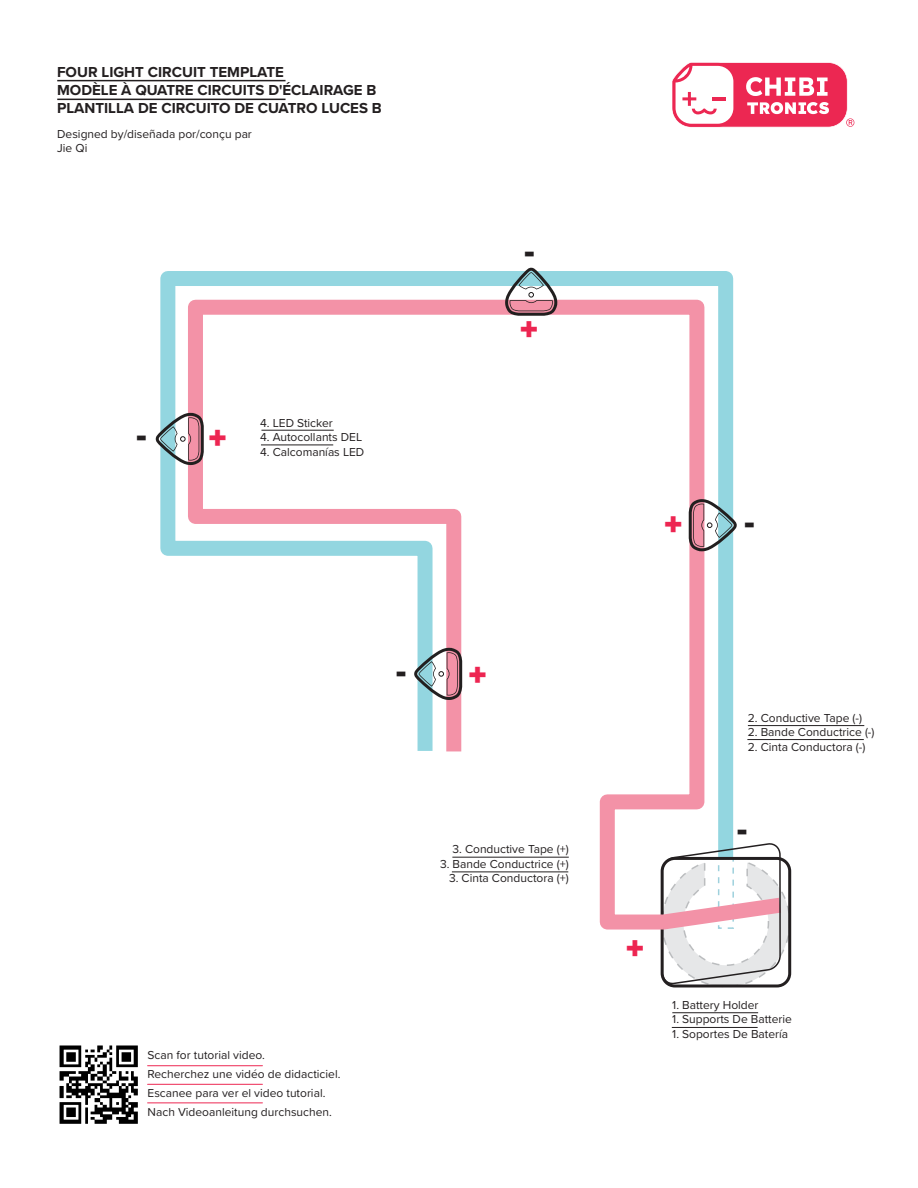
<style>
.page{position:relative;width:918px;height:1188px;background:#fff}
.page>*{position:absolute;margin:0;border:0;box-sizing:border-box;transform-origin:0 0}
.t1{font:900 30px "Arial";color:#ed2551}
.t2{font:900 30px "Arial";color:#231f20}
.t3{font:700 15px/18px "Proxima Nova";color:#231f20}
.t4{font:12px/14.4px "Proxima Nova";color:#231f20}
.t5{font:12px/18.9px "Proxima Soft";color:#231f20}
</style>
<div class="page">
<hr style="left:148px;top:1065px;width:114px;height:1px;background:#ed2852">
<hr style="left:148px;top:1084px;width:114px;height:1px;background:#ed2852">
<hr style="left:148px;top:1102px;width:114px;height:1px;background:#ed2852">
<svg style="left:60px;top:1045px;width:78px;height:79px"></svg>
<svg style="left:155px;top:267px;width:579px;height:576px"></svg>
<svg style="left:672px;top:62px;width:183px;height:66px"></svg>
<svg style="left:660px;top:843px;width:132px;height:145px"></svg>
<hr style="left:748px;top:725px;width:116px;height:1px;background:#231f20">
<hr style="left:747px;top:739px;width:117px;height:1px;background:#231f20">
<hr style="left:672px;top:1012px;width:86px;height:1px;background:#231f20">
<hr style="left:672px;top:1027px;width:86px;height:1px;background:#231f20">
<svg style="left:180px;top:292px;width:532px;height:645px"></svg>
<svg style="left:414px;top:648px;width:48px;height:52px"></svg>
<svg style="left:156px;top:413px;width:48px;height:52px"></svg>
<svg style="left:505px;top:268px;width:52px;height:48px"></svg>
<svg style="left:689px;top:499px;width:48px;height:52px"></svg>
<hr style="left:57px;top:80px;width:229px;height:1px;background:#231f20">
<hr style="left:57px;top:99px;width:229px;height:1px;background:#231f20">
<p class="t3" style="left:57px;top:63px;width:326px">FOUR LIGHT CIRCUIT TEMPLATE<br>MODÈLE À QUATRE CIRCUITS D'ÉCLAIRAGE B<br>PLANTILLA DE CIRCUITO DE CUATRO LUCES B</p>
<p class="t4" style="left:57px;top:126px;width:196px">Designed by/diseñada por/conçu par<br>Jie Qi</p>
<h1 class="t2" style="left:146px;top:463px;width:11px;rotate:-180deg">-</h1>
<h1 class="t1" style="left:228px;top:459px;width:21px;rotate:-180deg">+</h1>
<p class="t4" style="left:260px;top:415px;width:74px">4. LED Sticker</p>
<p class="t4" style="left:260px;top:430px;width:103px">4. Autocollants DEL</p>
<p class="t4" style="left:260px;top:444px;width:106px">4. Calcomanías LED</p>
<h1 class="t2" style="left:524px;top:229px;width:11px">-</h1>
<h1 class="t1" style="left:507px;top:339px;width:21px;rotate:-90deg">+</h1>
<h1 class="t2" style="left:406px;top:699px;width:11px;rotate:-180deg">-</h1>
<h1 class="t1" style="left:487px;top:696px;width:21px;rotate:-180deg">+</h1>
<p class="t4" style="left:452px;top:842px;width:118px">3. Conductive Tape (+)</p>
<p class="t4" style="left:440px;top:856px;width:130px">3. Bande Conductrice (+)</p>
<p class="t4" style="left:449px;top:870px;width:121px">3. Cinta Conductora (+)</p>
<p class="t5" style="left:148px;top:1045px;width:194px">Scan for tutorial video.<br>Recherchez une vidéo de didacticiel.<br>Escanee para ver el video tutorial.<br>Nach Videoanleitung durchsuchen.</p>
<h1 class="t1" style="left:663px;top:503px;width:21px">+</h1>
<h1 class="t2" style="left:755px;top:549px;width:11px;rotate:-180deg">-</h1>
<p class="t4" style="left:748px;top:710px;width:116px">2. Conductive Tape (-)</p>
<p class="t4" style="left:748px;top:724px;width:128px">2. Bande Conductrice (-)</p>
<p class="t4" style="left:748px;top:739px;width:119px">2. Cinta Conductora (-)</p>
<h1 class="t2" style="left:737px;top:808px;width:11px">-</h1>
<h1 class="t1" style="left:613px;top:958px;width:21px;rotate:-90deg">+</h1>
<p class="t4" style="left:672px;top:997px;width:88px">1. Battery Holder</p>
<p class="t4" style="left:672px;top:1012px;width:121px">1. Supports De Batterie</p>
<p class="t4" style="left:672px;top:1026px;width:117px">1. Soportes De Batería</p>
</div>
